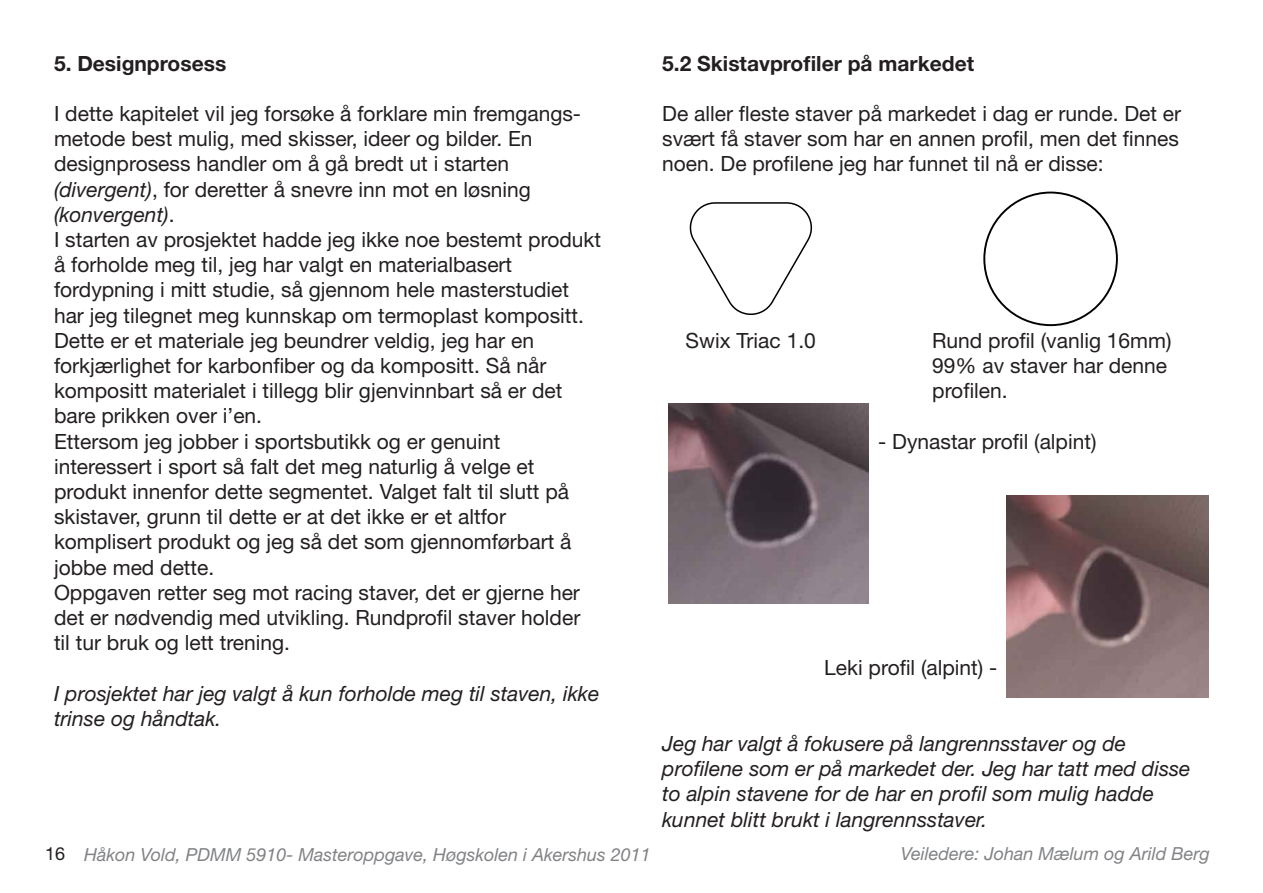
<style>
.page{position:relative;width:1263px;height:893px;background:#fff}
.page>*{position:absolute;margin:0;border:0;box-sizing:border-box;transform-origin:0 0}
.t1{font:21px/25.2px "Helvetica Neue";color:#231f20}
.t2{font:italic 21px/25.2px "Helvetica Neue";color:#231f20}
.t3{font:700 21px "Helvetica Neue";color:#231f20}
.t4{font:italic 18px "Helvetica Neue";color:#808285}
.s1{font-style:italic}
.s2{font-style:normal;color:#231f20}
</style>
<div class="page">
<svg style="left:689px;top:202px;width:124px;height:113px"></svg>
<img style="left:668px;top:403px;width:200px;height:200px">
<img style="left:1007px;top:495px;width:202px;height:202px">
<p class="t3" style="left:54px;top:50px;width:174px">5. Designprosess</p>
<p class="t1" style="left:54px;top:101px;width:548px">I dette kapitelet vil jeg forsøke å forklare min fremgangs&shy;metode best mulig, med skisser, ideer og bilder. En designprosess handler om å gå bredt ut i starten <span class="s1">(divergent)</span>, for deretter å snevre inn mot en løsning <span class="s1">(konvergent)</span>.<br>I starten av prosjektet hadde jeg ikke noe bestemt produkt å forholde meg til, jeg har valgt en materialbasert fordypning i mitt studie, så gjennom hele masterstudiet har jeg tilegnet meg kunnskap om termoplast kompositt.<br>Dette er et materiale jeg beundrer veldig, jeg har en forkjærlighet for karbonfiber og da kompositt. Så når kompositt materialet i tillegg blir gjenvinnbart så er det bare prikken over i’en.<br>Ettersom jeg jobber i sportsbutikk og er genuint interessert i sport så falt det meg naturlig å velge et produkt innenfor dette segmentet. Valget falt til slutt på skistaver, grunn til dette er at det ikke er et altfor komplisert produkt og jeg så det som gjennomførbart å jobbe med dette.<br>Oppgaven retter seg mot racing staver, det er gjerne her det er nødvendig med utvikling. Rundprofil staver holder til tur bruk og lett trening.</p>
<p class="t2" style="left:54px;top:680px;width:547px">I prosjektet har jeg valgt å kun forholde meg til staven, ikke trinse og håndtak.</p>
<p class="t3" style="left:662px;top:50px;width:313px">5.2 Skistavprofiler på markedet</p>
<p class="t1" style="left:662px;top:101px;width:520px;text-align:justify">De aller fleste staver på markedet i dag er runde. Det er svært få staver som har en annen profil, men det finnes noen. De profilene jeg har funnet til nå er disse:</p>
<p class="t1" style="left:685px;top:327px;width:132px">Swix Triac 1.0</p>
<p class="t1" style="left:932px;top:327px;width:241px">Rund profil (vanlig 16mm)<br>99% av staver har denne profilen.</p>
<p class="t1" style="left:878px;top:428px;width:220px">- Dynastar profil (alpint)</p>
<p class="t1" style="left:824px;top:655px;width:175px">Leki profil (alpint) -</p>
<p class="t2" style="left:662px;top:731px;width:530px">Jeg har valgt å fokusere på langrennsstaver og de profilene som er på markedet der. Jeg har tatt med disse to alpin stavene for de har en profil som mulig hadde kunnet blitt brukt i langrennsstaver.</p>
<p class="t4" style="left:45px;top:843px;width:607px"><span class="s2">16</span> Håkon Vold, PDMM 5910- Masteroppgave, Høgskolen i Akershus 2011</p>
<p class="t4" style="left:901px;top:843px;width:311px">Veiledere: Johan Mælum og Arild Berg</p>
</div>
